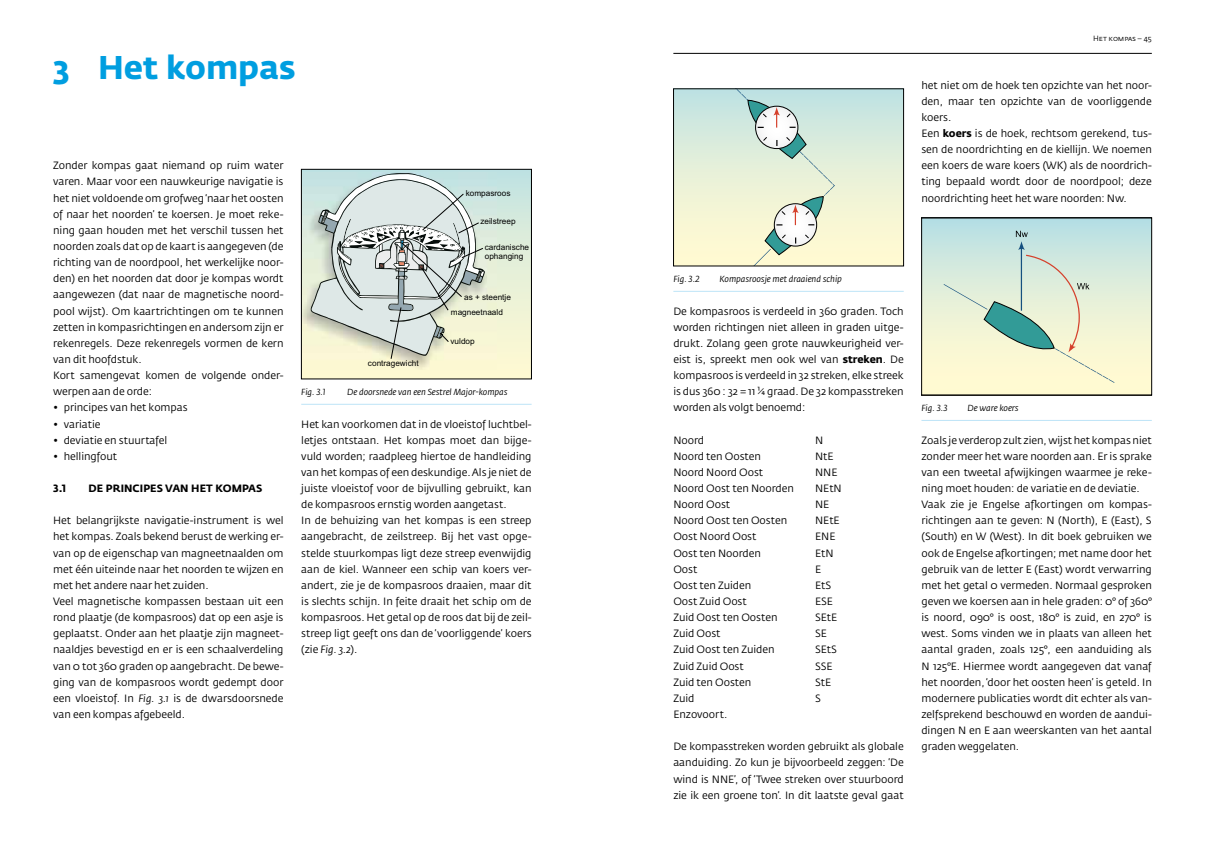
<style>
.page{position:relative;width:1205px;height:851px;background:#fff}
.page>*{position:absolute;margin:0;border:0;box-sizing:border-box;transform-origin:0 0}
.t1{font:700 32.5px "Fedra Sans Std";letter-spacing:-.005em;color:#009ee0}
.t2{font:10.5px/16.1px "Fedra Sans Std";letter-spacing:-.005em;color:#000}
.t3{font:700 10.5px "Fedra Sans Std";letter-spacing:.005em;color:#000}
.t4{font:italic 8.75px "Fedra Sans Std";letter-spacing:-.005em;color:#000}
.t5{font:8.25px/9.1px "Arial";color:#000}
.t6{font:7.5px "Fedra Sans Std";color:#000}
.s1{font-style:italic}
.s2{font-weight:700}
</style>
<div class="page">
<hr style="left:673px;top:53px;width:479px;height:1px;background:#000">
<svg style="left:303px;top:171px;width:226px;height:206px;background:#e7f0d8"></svg>
<img style="left:303px;top:173px;width:194px;height:196px">
<svg style="left:311px;top:173px;width:174px;height:186px;background:#cbd4cd"></svg>
<div style="left:301px;top:169px;width:230px;height:210px;border:1px solid #000"></div>
<hr style="left:301px;top:404px;width:230px;height:1px;background:#bde4f7">
<svg style="left:923px;top:220px;width:227px;height:173px;background:#dae9d4"></svg>
<div style="left:921px;top:218px;width:231px;height:177px;border:1px solid #000"></div>
<hr style="left:921px;top:420px;width:231px;height:1px;background:#bde4f7">
<svg style="left:675px;top:91px;width:227px;height:173px;background:#dfead6"></svg>
<div style="left:673px;top:89px;width:231px;height:177px;border:1px solid #000"></div>
<hr style="left:673px;top:291px;width:231px;height:1px;background:#bde4f7">
<h1 class="t1" style="left:53px;top:47px;width:244px">3 Het kompas</h1>
<p class="t2" style="left:53px;top:157px;width:232px">Zonder kompas gaat niemand op ruim water varen. Maar voor een nauwkeurige navigatie is het niet voldoende om grofweg ‘naar het oosten of naar het noorden’ te koersen. Je moet reke&shy;ning gaan houden met het verschil tussen het noorden zoals dat op de kaart is aangegeven (de richting van de noordpool, het werkelijke noor&shy;den) en het noorden dat door je kompas wordt aangewezen (dat naar de magnetische noord&shy;pool wijst). Om kaartrichtingen om te kunnen zetten in kompasrichtingen en andersom zijn er rekenregels. Deze rekenregels vormen de kern van dit hoofdstuk.<br>Kort samengevat komen de volgende onder&shy;werpen aan de orde:</p>
<p class="t2" style="left:53px;top:399px;width:136px">• principes van het kompas</p>
<p class="t2" style="left:53px;top:415px;width:49px">• variatie</p>
<p class="t2" style="left:53px;top:432px;width:116px">• deviatie en stuurtafel</p>
<p class="t2" style="left:53px;top:448px;width:66px">• hellingfout</p>
<p class="t3" style="left:53px;top:481px;width:15px">3.1</p>
<p class="t3" style="left:89px;top:481px;width:175px">DE PRINCIPES VAN HET KOMPAS</p>
<p class="t2" style="left:53px;top:512px;width:232px">Het belangrijkste navigatie-instrument is wel het kompas. Zoals bekend berust de werking er&shy;van op de eigenschap van magneetnaalden om met één uiteinde naar het noorden te wijzen en met het andere naar het zuiden.<br>Veel magnetische kompassen bestaan uit een rond plaatje (de kompasroos) dat op een asje is geplaatst. Onder aan het plaatje zijn magneet&shy;naaldjes bevestigd en er is een schaalverdeling van 0 tot 360 graden op aangebracht. De bewe&shy;ging van de kompasroos wordt gedempt door een vloeistof. In <span class="s1">Fig. 3.1</span> is de dwarsdoorsnede van een kompas afgebeeld.</p>
<p class="t5" style="left:466px;top:189px;width:46px">kompasroos</p>
<p class="t5" style="left:480px;top:217px;width:37px">zeilstreep</p>
<p class="t5" style="left:485px;top:243px;width:46px">cardanische ophanging</p>
<p class="t5" style="left:464px;top:293px;width:48px">as + steentje</p>
<p class="t5" style="left:368px;top:359px;width:52px">contragewicht</p>
<p class="t5" style="left:451px;top:308px;width:54px">magneetnaald</p>
<p class="t5" style="left:450px;top:338px;width:26px">vuldop</p>
<p class="t4" style="left:301px;top:386px;width:26px">Fig. 3.1</p>
<p class="t4" style="left:347px;top:386px;width:162px">De doorsnede van een Sestrel Major-kompas</p>
<p class="t2" style="left:301px;top:415px;width:232px">Het kan voorkomen dat in de vloeistof luchtbel&shy;letjes ontstaan. Het kompas moet dan bijge&shy;vuld worden; raadpleeg hiertoe de handleiding van het kompas of een deskundige. Als je niet de juiste vloeistof voor de bijvulling gebruikt, kan de kompasroos ernstig worden aangetast.<br>In de behuizing van het kompas is een streep aangebracht, de zeilstreep. Bij het vast opge&shy;stelde stuurkompas ligt deze streep evenwijdig aan de kiel. Wanneer een schip van koers ver&shy;andert, zie je de kompasroos draaien, maar dit is slechts schijn. In feite draait het schip om de kompasroos. Het getal op de roos dat bij de zeil&shy;streep ligt geeft ons dan de ‘voorliggende’ koers (zie <span class="s1">Fig. 3.2</span>).</p>
<p class="t6" style="left:1093px;top:34px;width:60px">Het kompas – 45</p>
<p class="t2" style="left:921px;top:77px;width:232px">het niet om de hoek ten opzichte van het noor&shy;den, maar ten opzichte van de voorliggende koers.<br>Een <span class="s2">koers</span> is de hoek, rechtsom gerekend, tus&shy;sen de noordrichting en de kiellijn. We noemen een koers de ware koers (WK) als de noordrich&shy;ting bepaald wordt door de noordpool; deze noordrichting heet het ware noorden: Nw.</p>
<p class="t4" style="left:673px;top:274px;width:28px">Fig. 3.2</p>
<p class="t4" style="left:719px;top:274px;width:124px">Kompasroosje met draaiend schip</p>
<p class="t2" style="left:673px;top:303px;width:232px;text-align:justify">De kompasroos is verdeeld in 360 graden. Toch worden richtingen niet alleen in graden uitge&shy;drukt. Zolang geen grote nauwkeurigheid ver&shy;eist is, spreekt men ook wel van <span class="s2">streken</span>. De kompasroos is verdeeld in 32 streken, elke streek is dus 360 : 32 = 11 ¼ graad. De 32 kompasstreken worden als volgt benoemd:</p>
<p class="t2" style="left:673px;top:432px;width:32px">Noord</p>
<p class="t2" style="left:815px;top:432px;width:10px">N</p>
<p class="t2" style="left:673px;top:448px;width:89px">Noord ten Oosten</p>
<p class="t2" style="left:815px;top:448px;width:20px">NtE</p>
<p class="t2" style="left:673px;top:464px;width:91px">Noord Noord Oost</p>
<p class="t2" style="left:815px;top:464px;width:24px">NNE</p>
<p class="t2" style="left:673px;top:480px;width:122px">Noord Oost ten Noorden</p>
<p class="t2" style="left:815px;top:480px;width:28px">NEtN</p>
<p class="t2" style="left:673px;top:496px;width:58px">Noord Oost</p>
<p class="t2" style="left:815px;top:496px;width:16px">NE</p>
<p class="t2" style="left:673px;top:512px;width:115px">Noord Oost ten Oosten</p>
<p class="t2" style="left:815px;top:512px;width:26px">NEtE</p>
<p class="t2" style="left:673px;top:528px;width:85px">Oost Noord Oost</p>
<p class="t2" style="left:815px;top:528px;width:22px">ENE</p>
<p class="t2" style="left:673px;top:544px;width:89px">Oost ten Noorden</p>
<p class="t2" style="left:815px;top:544px;width:20px">EtN</p>
<p class="t2" style="left:673px;top:561px;width:26px">Oost</p>
<p class="t2" style="left:815px;top:561px;width:8px">E</p>
<p class="t2" style="left:673px;top:577px;width:79px">Oost ten Zuiden</p>
<p class="t2" style="left:815px;top:577px;width:18px">EtS</p>
<p class="t2" style="left:673px;top:593px;width:75px">Oost Zuid Oost</p>
<p class="t2" style="left:815px;top:593px;width:19px">ESE</p>
<p class="t2" style="left:673px;top:609px;width:106px">Zuid Oost ten Oosten</p>
<p class="t2" style="left:815px;top:609px;width:24px">SEtE</p>
<p class="t2" style="left:673px;top:625px;width:49px">Zuid Oost</p>
<p class="t2" style="left:815px;top:625px;width:13px">SE</p>
<p class="t2" style="left:673px;top:641px;width:103px">Zuid Oost ten Zuiden</p>
<p class="t2" style="left:815px;top:641px;width:23px">SEtS</p>
<p class="t2" style="left:673px;top:657px;width:72px">Zuid Zuid Oost</p>
<p class="t2" style="left:815px;top:657px;width:19px">SSE</p>
<p class="t2" style="left:673px;top:674px;width:79px">Zuid ten Oosten</p>
<p class="t2" style="left:815px;top:674px;width:18px">StE</p>
<p class="t2" style="left:673px;top:690px;width:23px">Zuid</p>
<p class="t2" style="left:815px;top:690px;width:7px">S</p>
<p class="t2" style="left:673px;top:706px;width:55px">Enzovoort.</p>
<p class="t2" style="left:673px;top:738px;width:232px;text-align:justify">De kompasstreken worden gebruikt als globale aanduiding. Zo kun je bijvoorbeeld zeggen: ‘De wind is NNE’, of ‘Twee streken over stuurboord zie ik een groene ton’. In dit laatste geval gaat</p>
<p class="t4" style="left:921px;top:403px;width:28px">Fig. 3.3</p>
<p class="t4" style="left:967px;top:403px;width:53px">De ware koers</p>
<p class="t2" style="left:921px;top:432px;width:232px">Zoals je verderop zult zien, wijst het kompas niet zonder meer het ware noorden aan. Er is sprake van een tweetal afwijkingen waarmee je reke&shy;ning moet houden: de variatie en de deviatie.<br>Vaak zie je Engelse afkortingen om kompas&shy;richtingen aan te geven: N (North), E (East), S (South) en W (West). In dit boek gebruiken we ook de Engelse afkortingen; met name door het gebruik van de letter E (East) wordt verwarring met het getal 0 vermeden. Normaal gesproken geven we koersen aan in hele graden: 0° of 360° is noord, 090° is oost, 180° is zuid, en 270° is west. Soms vinden we in plaats van alleen het aantal graden, zoals 125°, een aanduiding als N 125°E. Hiermee wordt aangegeven dat vanaf het noorden, ‘door het oosten heen’ is geteld. In modernere publicaties wordt dit echter als van&shy;zelfsprekend beschouwd en worden de aandui&shy;dingen N en E aan weerskanten van het aantal graden weggelaten.</p>
</div>
